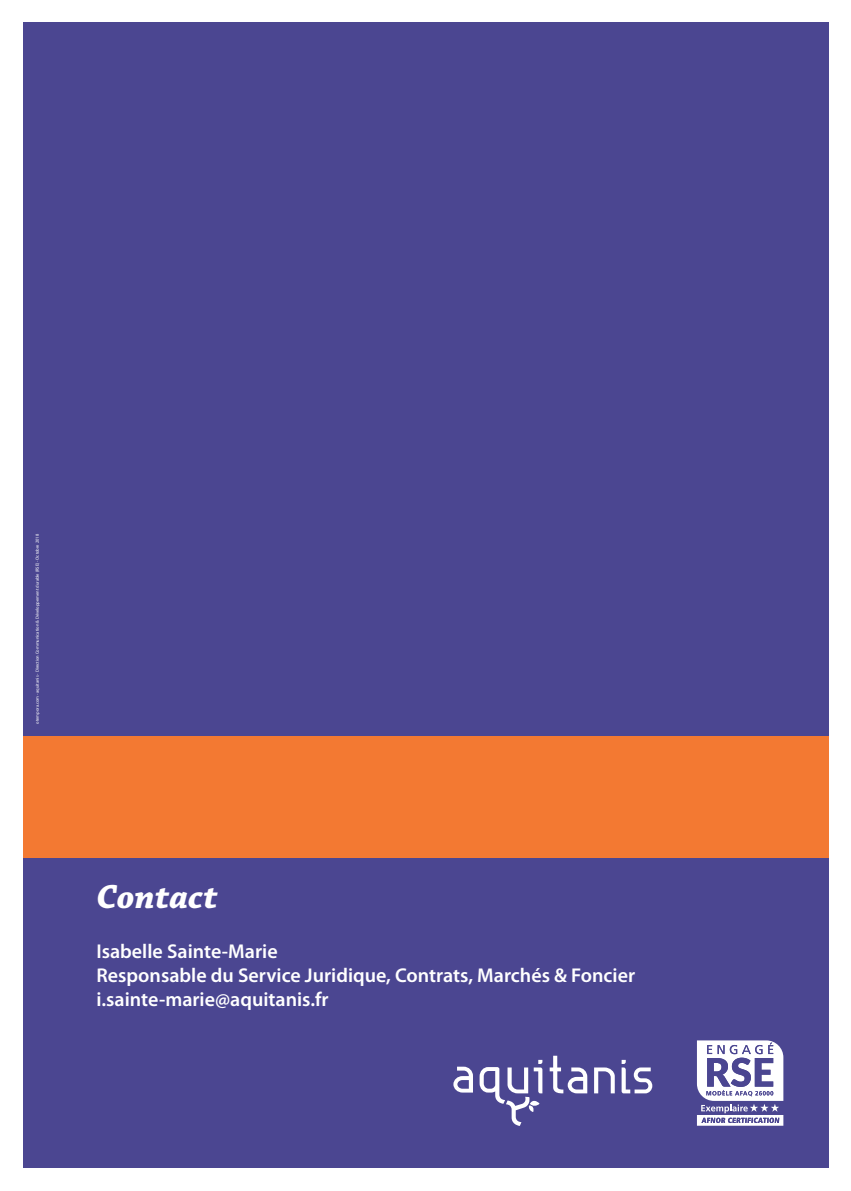
<style>
.page{position:relative;width:851px;height:1191px;background:#fff}
.page>*{position:absolute;margin:0;border:0;box-sizing:border-box;transform-origin:0 0}
.t1{font:italic 700 35.2px "Chaparral Pro";color:#fff}
.t2{font:600 20px/24px "Myriad Pro";color:#fff}
.t3{font:4.4px "Myriad Pro";color:#fff}
</style>
<div class="page">
<div style="left:23px;top:23px;width:805px;height:1145px;background:#4b4691"></div>
<div style="left:23px;top:736px;width:805px;height:121px;background:#f37932"></div>
<svg style="left:453px;top:1066px;width:20px;height:26px"></svg>
<svg style="left:594px;top:1067px;width:20px;height:26px"></svg>
<svg style="left:549px;top:1055px;width:38px;height:38px"></svg>
<svg style="left:621px;top:1059px;width:31px;height:34px"></svg>
<svg style="left:479px;top:1059px;width:63px;height:67px"></svg>
<svg style="left:697px;top:1040px;width:86px;height:85px"></svg>
<p class="t3" style="left:35px;top:724px;width:191px;rotate:-90deg">otempora.com - aquitanis - Direction Communication &amp; Développement durable (RSE) - Octobre 2018</p>
<h1 class="t1" style="left:96px;top:876px;width:123px">Contact</h1>
<p class="t2" style="left:96px;top:938px;width:540px">Isabelle Sainte-Marie<br>Responsable du Service Juridique, Contrats, Marchés &amp; Foncier i.sainte-marie@aquitanis.fr</p>
</div>
